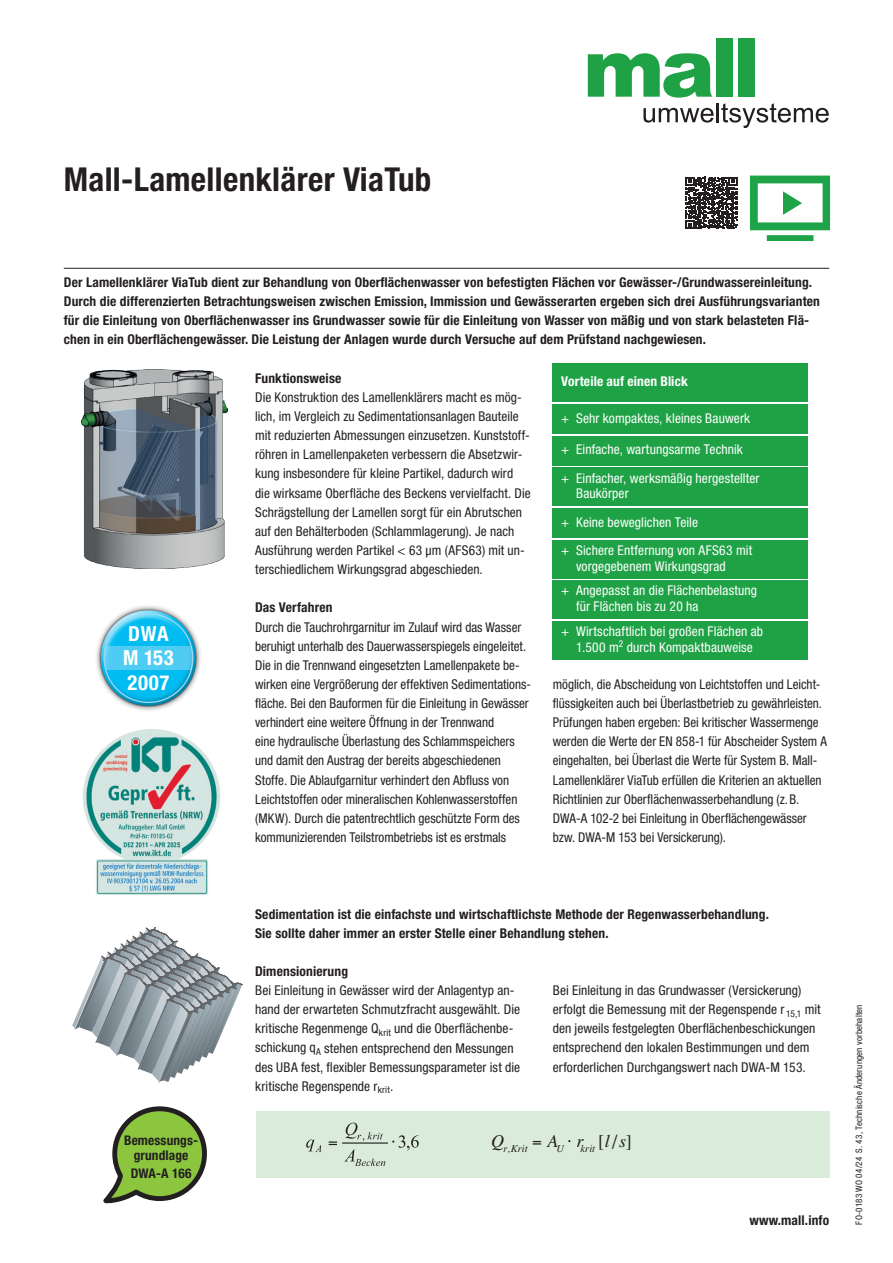
<style>
.page{position:relative;width:893px;height:1263px;background:#fff}
.page>*{position:absolute;margin:0;border:0;box-sizing:border-box;transform-origin:0 0}
.t1{font:700 condensed 33px "Helvetica Neue LT Pro";letter-spacing:.01em;color:#231f20}
.t2{font:700 condensed 20.7px "Helvetica Neue LT Pro";letter-spacing:.025em;color:#fff}
.t3{font:condensed 13.5px/19.2px "Helvetica Neue LT Pro";color:#231f20}
.t4{font:700 condensed 13.5px/19.2px "Helvetica Neue LT Pro";letter-spacing:.01em;color:#231f20}
.t5{font:condensed 13.5px/15.8px "Helvetica Neue LT Pro";letter-spacing:.005em;color:#fff}
.t6{font:700 condensed 13.5px "Helvetica Neue LT Pro";letter-spacing:.01em;color:#fff}
.t7{font:700 condensed 13.35px/15.5px "Helvetica Neue LT Pro";letter-spacing:.01em;color:#231f20;text-align:center}
.t8{font:italic 10.5px "Times";color:#231f20}
.t9{font:condensed 9px "Helvetica Neue LT Pro";letter-spacing:.015em;color:#231f20}
</style>
<div class="page">
<svg style="left:588px;top:53px;width:124px;height:45px"></svg>
<div style="left:716px;top:38px;width:17px;height:59px;background:#1fa245"></div>
<div style="left:739px;top:38px;width:16px;height:59px;background:#1fa245"></div>
<svg style="left:643px;top:108px;width:71px;height:15px"></svg>
<hr style="left:716px;top:103px;width:3px;height:19px;background:#231f20">
<svg style="left:721px;top:103px;width:108px;height:25px"></svg>
<hr style="left:64px;top:268px;width:765px;height:1px;background:#231f20">
<div style="left:256px;top:1111px;width:573px;height:66px;background:#dbebda"></div>
<div style="left:553px;top:364px;width:255px;height:38px;background:#1fa245"></div>
<div style="left:553px;top:436px;width:255px;height:30px;background:#1fa245"></div>
<div style="left:553px;top:508px;width:255px;height:30px;background:#1fa245"></div>
<div style="left:553px;top:468px;width:255px;height:38px;background:#1fa245"></div>
<div style="left:553px;top:540px;width:255px;height:38px;background:#1fa245"></div>
<div style="left:553px;top:580px;width:255px;height:39px;background:#1fa245"></div>
<div style="left:553px;top:621px;width:255px;height:38px;background:#1fa245"></div>
<div style="left:553px;top:404px;width:255px;height:30px;background:#1fa245"></div>
<hr style="left:342px;top:1143px;width:46px;height:1px;background:#000">
<svg style="left:392px;top:1135px;width:27px;height:15px"></svg>
<svg style="left:329px;top:1141px;width:8px;height:4px"></svg>
<svg style="left:344px;top:1149px;width:41px;height:17px"></svg>
<svg style="left:306px;top:1139px;width:15px;height:13px"></svg>
<svg style="left:345px;top:1123px;width:38px;height:18px"></svg>
<svg style="left:750px;top:176px;width:80px;height:65px"></svg>
<svg style="left:685px;top:177px;width:53px;height:52px"></svg>
<svg style="left:72px;top:927px;width:170px;height:156px"></svg>
<svg style="left:103px;top:1106px;width:104px;height:97px"></svg>
<div style="left:94px;top:604px;width:109px;height:108px;background:#231f20;opacity:.75"></div>
<div style="left:99px;top:605px;width:98px;height:81px;background:#fff;opacity:.7"></div>
<div style="left:99px;top:617px;width:99px;height:90px;background:#231f20;opacity:.46"></div>
<div style="left:104px;top:646px;width:89px;height:24px;background:#4fccf4"></div>
<img style="left:83px;top:729px;width:138px;height:166px">
<img style="left:81px;top:370px;width:146px;height:198px">
<h1 class="t1" style="left:64px;top:160px;width:369px">Mall-Lamellenklärer ViaTub</h1>
<p class="t4" style="left:64px;top:273px;width:758px">Der Lamellenklärer ViaTub dient zur Behandlung von Oberflächenwasser von befestigten Flächen vor Gewässer-/Grundwassereinleitung.<br>Durch die differenzierten Betrachtungsweisen zwischen Emission, Immission und Gewässerarten ergeben sich drei Ausführungsvarianten für die Einleitung von Oberflächenwasser ins Grundwasser sowie für die Einleitung von Wasser von mäßig und von stark belasteten Flä&shy;chen in ein Oberflächengewässer. Die Leistung der Anlagen wurde durch Versuche auf dem Prüfstand nachgewiesen.</p>
<h2 class="t2" style="left:128px;top:621px;width:42px">DWA</h2>
<h2 class="t2" style="left:128px;top:670px;width:43px">2007</h2>
<h2 class="t2" style="left:123px;top:646px;width:52px">M 153</h2>
<p class="t4" style="left:255px;top:368px;width:88px">Funktionsweise</p>
<p class="t3" style="left:255px;top:387px;width:277px">Die Konstruktion des Lamellenklärers macht es mög&shy;lich, im Vergleich zu Sedimentationsanlagen Bauteile mit reduzierten Abmessungen einzusetzen. Kunststoff&shy;röhren in Lamellenpaketen verbessern die Absetzwir&shy;kung insbesondere für kleine Partikel, dadurch wird die wirksame Oberfläche des Beckens vervielfacht. Die Schrägstellung der Lamellen sorgt für ein Abrutschen auf den Behälterboden (Schlammlagerung). Je nach Ausführung werden Partikel &lt; 63 µm (AFS63) mit un&shy;terschiedlichem Wirkungsgrad abgeschieden.</p>
<p class="t4" style="left:255px;top:598px;width:79px">Das Verfahren</p>
<p class="t3" style="left:255px;top:617px;width:277px">Durch die Tauchrohrgarnitur im Zulauf wird das Wasser beruhigt unterhalb des Dauerwasserspiegels eingeleitet.<br>Die in die Trennwand eingesetzten Lamellenpakete be&shy;wirken eine Vergrößerung der effektiven Sedimentations&shy;fläche. Bei den Bauformen für die Einleitung in Gewässer verhindert eine weitere Öffnung in der Trennwand<br>eine hydraulische Überlastung des Schlammspeichers und damit den Austrag der bereits abgeschiedenen Stoffe. Die Ablaufgarnitur verhindert den Abfluss von Leichtstoffen oder mineralischen Kohlenwasserstoffen (MKW). Durch die patentrechtlich geschützte Form des kommunizierenden Teilstrombetriebs ist es erstmals</p>
<p class="t6" style="left:561px;top:373px;width:128px">Vorteile auf einen Blick</p>
<p class="t5" style="left:561px;top:410px;width:190px">+ Sehr kompaktes, kleines Bauwerk</p>
<p class="t5" style="left:561px;top:442px;width:183px">+ Einfache, wartungsarme Technik</p>
<p class="t5" style="left:576px;top:470px;width:185px;text-indent:-15px">+ Einfacher, werksmäßig hergestellter<br>Baukörper</p>
<p class="t5" style="left:561px;top:514px;width:138px">+ Keine beweglichen Teile</p>
<p class="t5" style="left:576px;top:542px;width:178px;text-indent:-15px">+ Sichere Entfernung von AFS63 mit vorgegebenem Wirkungsgrad</p>
<p class="t5" style="left:576px;top:583px;width:182px;text-indent:-15px">+ Angepasst an die Flächenbelastung für Flächen bis zu 20 ha</p>
<p class="t5" style="left:561px;top:623px;width:203px;text-align:center">+ Wirtschaftlich bei großen Flächen ab<br>1.500 m<sup>2</sup> durch Kompaktbauweise</p>
<p class="t3" style="left:553px;top:674px;width:276px">möglich, die Abscheidung von Leichtstoffen und Leicht&shy;flüssigkeiten auch bei Überlastbetrieb zu gewährleisten.<br>Prüfungen haben ergeben: Bei kritischer Wassermenge werden die Werte der EN 858-1 für Abscheider System A eingehalten, bei Überlast die Werte für System B. Mall-Lamellenklärer ViaTub erfüllen die Kriterien an aktuellen Richtlinien zur Oberflächenwasserbehandlung (z.B.<br>DWA-A 102-2 bei Einleitung in Oberflächengewässer bzw. DWA-M 153 bei Versickerung).</p>
<p class="t7" style="left:124px;top:1132px;width:76px">Bemessungs&shy;grundlage</p>
<p class="t7" style="left:131px;top:1165px;width:62px">DWA-A 166</p>
<p class="t4" style="left:255px;top:904px;width:515px">Sedimentation ist die einfachste und wirtschaftlichste Methode der Regenwasserbehandlung.<br>Sie sollte daher immer an erster Stelle einer Behandlung stehen.</p>
<p class="t4" style="left:255px;top:961px;width:94px">Dimensionierung</p>
<p class="t3" style="left:255px;top:980px;width:266px">Bei Einleitung in Gewässer wird der Anlagentyp an&shy;hand der erwarteten Schmutzfracht ausgewählt. Die kritische Regenmenge Q<sub>krit</sub> und die Oberflächenbe&shy;schickung q<sub>A</sub> stehen entsprechend den Messungen des UBA fest, flexibler Bemessungsparameter ist die kritische Regenspende r<sub>krit</sub>.</p>
<p class="t3" style="left:553px;top:980px;width:269px">Bei Einleitung in das Grundwasser (Versickerung) erfolgt die Bemessung mit der Regenspende r <sub>15,1</sub> mit den jeweils festgelegten Oberflächenbeschickungen entsprechend den lokalen Bestimmungen und dem erforderlichen Durchgangswert nach DWA-M 153.</p>
<p class="t8" style="left:491px;top:1139px;width:142px"><sup>Q</sup>r,Krit <sup>A</sup>U <sup>r</sup>krit <sup>[</sup><sup>l</sup><sup>/</sup><sup>s</sup><sup>]</sup></p>
<p class="t4" style="left:749px;top:1210px;width:81px">www.mall.info</p>
<p class="t9" style="left:854px;top:1225px;width:222px;rotate:-90deg">FO-0183 WO 04/24 S. 43, Technische Änderungen vorbehalten</p>
</div>
